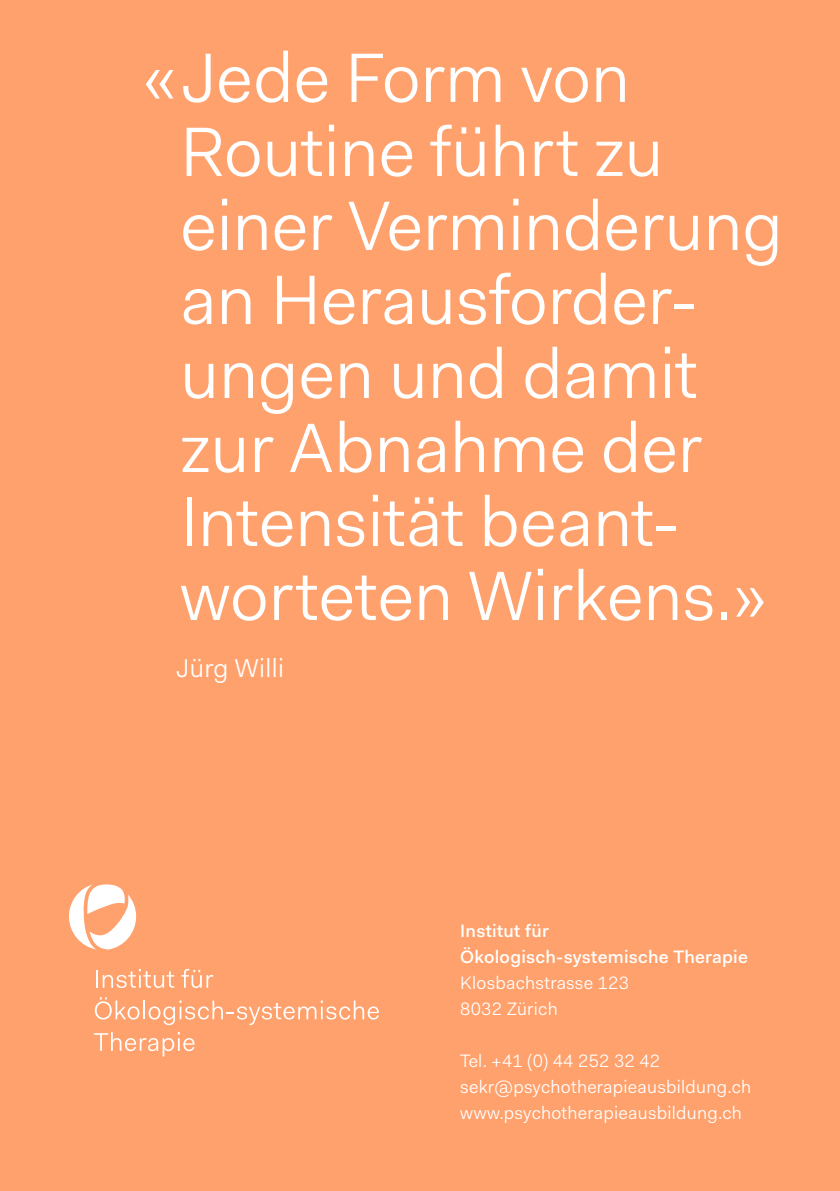
<style>
.page{position:relative;width:840px;height:1191px;background:#fff}
.page>*{position:absolute;margin:0;border:0;box-sizing:border-box;transform-origin:0 0}
.t1{font:70px/74px "Fakt Blond";color:#fff}
.t2{font:26px "Fakt Blond";letter-spacing:.015em;color:#fff}
.t3{font:18px/26px "Fakt Blond";letter-spacing:.015em;color:#fff}
.t4{font:500 18px/26px "Fakt";letter-spacing:.015em;color:#fff}
</style>
<div class="page">
<div style="left:0;top:0;width:839px;height:1191px;background:#ffa16c"></div>
<svg style="left:69px;top:884px;width:67px;height:65px"></svg>
<svg style="left:96px;top:969px;width:78px;height:19px"></svg>
<svg style="left:181px;top:969px;width:32px;height:19px"></svg>
<svg style="left:95px;top:997px;width:283px;height:28px"></svg>
<svg style="left:94px;top:1032px;width:100px;height:24px"></svg>
<p class="t1" style="left:180px;top:40px;width:603px;text-indent:-38px">« Jede Form von<br>Routine führt zu einer Verminderung an Herausforder&shy;ungen und damit zur Abnahme der<br>Intensität beant&shy;worteten Wirkens.»</p>
<p class="t2" style="left:176px;top:650px;width:110px">Jürg Willi</p>
<p class="t4" style="left:460px;top:917px;width:289px">Institut für<br>Ökologisch-systemische Therapie</p>
<p class="t3" style="left:460px;top:969px;width:170px">Klosbachstrasse 123<br>8032 Zürich</p>
<p class="t3" style="left:460px;top:1047px;width:292px">Tel. +41 (0) 44 252 32 42 sekr@psychotherapieausbildung.ch www.psychotherapieausbildung.ch</p>
</div>
